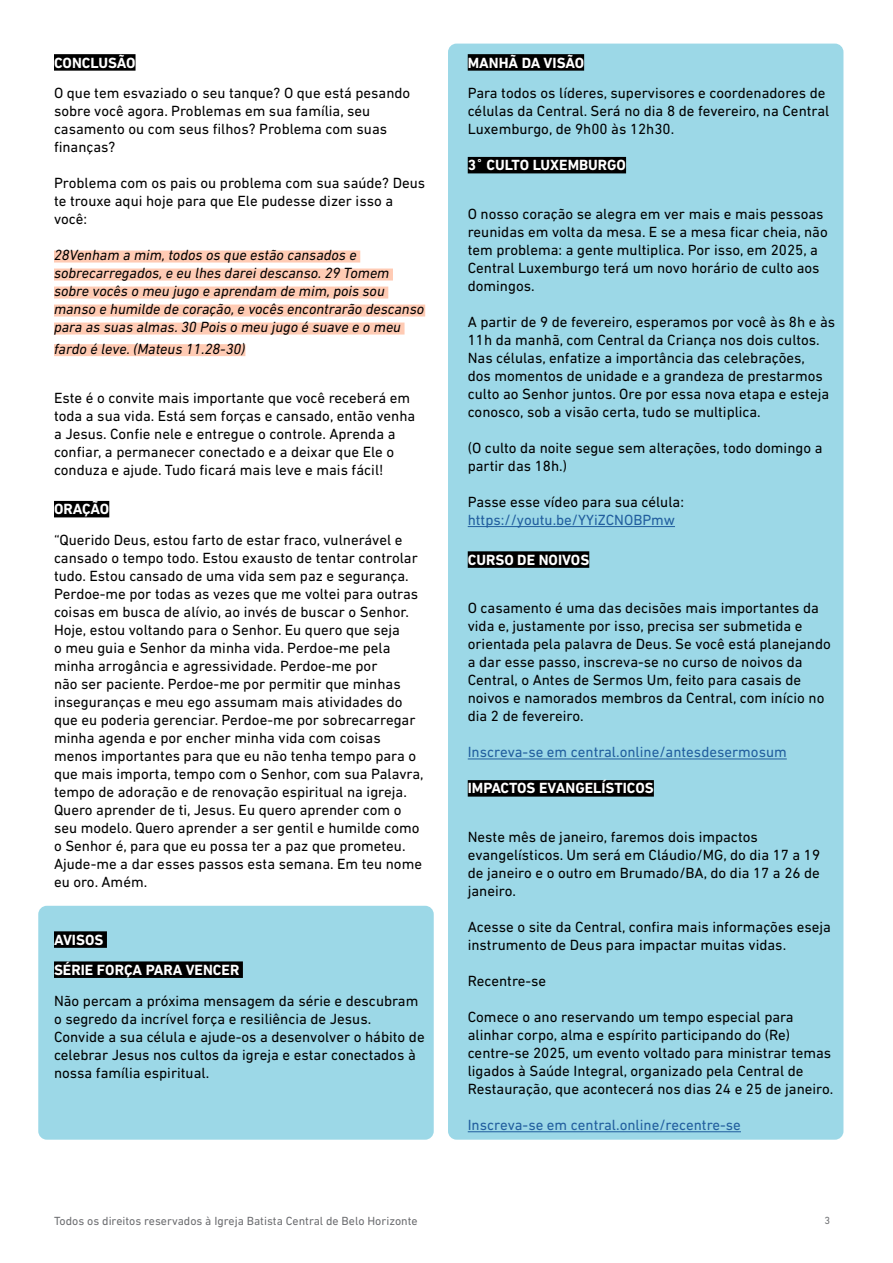
<style>
.page{position:relative;width:893px;height:1263px;background:#fff}
.page>*{position:absolute;margin:0;border:0;box-sizing:border-box;transform-origin:0 0}
.t1{font:15px/18px "DIN Next LT Pro";color:#000}
.t2{font:italic 15px/18px "DIN Next LT Pro";color:#000}
.t3{font:15px "DIN Next LT Pro";color:#215e9e}
.t4{font:700 15px/30.2px "DIN Next LT Pro";color:#fff}
.t5{font:12px "DIN Next LT Pro";color:#6d6e71}
.t6{font:10.5px "DIN Next LT Pro";color:#6d6e71}
</style>
<div class="page">
<div style="left:448px;top:44px;width:395px;height:1096px;background:#9cd8e7;border-radius:9px"></div>
<div style="left:38px;top:906px;width:396px;height:234px;background:#9cd8e7;border-radius:9px"></div>
<div style="left:54px;top:54px;width:82px;height:17px;background:#000"></div>
<div style="left:54px;top:251px;width:306px;height:12px;background:#ffcbb4"></div>
<div style="left:54px;top:269px;width:339px;height:12px;background:#ffcbb4"></div>
<div style="left:54px;top:287px;width:334px;height:12px;background:#ffcbb4"></div>
<div style="left:54px;top:305px;width:371px;height:12px;background:#ffcbb4"></div>
<div style="left:54px;top:323px;width:351px;height:12px;background:#ffcbb4"></div>
<div style="left:54px;top:344px;width:191px;height:12px;background:#ffcbb4"></div>
<div style="left:54px;top:501px;width:55px;height:16px;background:#000"></div>
<div style="left:54px;top:931px;width:53px;height:17px;background:#000"></div>
<div style="left:54px;top:961px;width:189px;height:17px;background:#000"></div>
<div style="left:468px;top:54px;width:116px;height:17px;background:#000"></div>
<div style="left:468px;top:157px;width:158px;height:16px;background:#000"></div>
<hr style="left:468px;top:526px;width:207px;height:1px;background:#215e9e">
<div style="left:468px;top:551px;width:121px;height:17px;background:#000"></div>
<hr style="left:468px;top:758px;width:319px;height:1px;background:#215e9e">
<div style="left:468px;top:780px;width:186px;height:17px;background:#000"></div>
<hr style="left:468px;top:1131px;width:273px;height:1px;background:#215e9e">
<p class="t4" style="left:54px;top:47px;width:83px">CONCLUSÃO</p>
<p class="t1" style="left:54px;top:84px;width:358px">O que tem esvaziado o seu tanque? O que está pesando sobre você agora. Problemas em sua família, seu casamento ou com seus filhos? Problema com suas finanças?</p>
<p class="t1" style="left:54px;top:174px;width:373px">Problema com os pais ou problema com sua saúde? Deus te trouxe aqui hoje para que Ele pudesse dizer isso a você:</p>
<p class="t2" style="left:54px;top:246px;width:372px">28Venham a mim, todos os que estão cansados e sobrecarregados, e eu lhes darei descanso. 29 Tomem sobre vocês o meu jugo e aprendam de mim, pois sou manso e humilde de coração, e vocês encontrarão descanso para as suas almas. 30 Pois o meu jugo é suave e o meu</p>
<p class="t2" style="left:54px;top:340px;width:193px">fardo é leve. (Mateus 11.28-30)</p>
<p class="t1" style="left:54px;top:388px;width:363px">Este é o convite mais importante que você receberá em toda a sua vida. Está sem forças e cansado, então venha a Jesus. Confie nele e entregue o controle. Aprenda a confiar, a permanecer conectado e a deixar que Ele o conduza e ajude. Tudo ficará mais leve e mais fácil!</p>
<p class="t4" style="left:54px;top:494px;width:57px">ORAÇÃO</p>
<p class="t1" style="left:54px;top:531px;width:371px">“Querido Deus, estou farto de estar fraco, vulnerável e cansado o tempo todo. Estou exausto de tentar controlar tudo. Estou cansado de uma vida sem paz e segurança.<br>Perdoe-me por todas as vezes que me voltei para outras coisas em busca de alívio, ao invés de buscar o Senhor.<br>Hoje, estou voltando para o Senhor. Eu quero que seja<br>o meu guia e Senhor da minha vida. Perdoe-me pela minha arrogância e agressividade. Perdoe-me por<br>não ser paciente. Perdoe-me por permitir que minhas inseguranças e meu ego assumam mais atividades do que eu poderia gerenciar. Perdoe-me por sobrecarregar minha agenda e por encher minha vida com coisas menos importantes para que eu não tenha tempo para o que mais importa, tempo com o Senhor, com sua Palavra, tempo de adoração e de renovação espiritual na igreja.<br>Quero aprender de ti, Jesus. Eu quero aprender com o seu modelo. Quero aprender a ser gentil e humilde como o Senhor é, para que eu possa ter a paz que prometeu.<br>Ajude-me a dar esses passos esta semana. Em teu nome eu oro. Amém.</p>
<p class="t4" style="left:54px;top:924px;width:187px">AVISOS<br>SÉRIE FORÇA PARA VENCER</p>
<p class="t1" style="left:54px;top:991px;width:372px">Não percam a próxima mensagem da série e descubram o segredo da incrível força e resiliência de Jesus.<br>Convide a sua célula e ajude-os a desenvolver o hábito de celebrar Jesus nos cultos da igreja e estar conectados à nossa família espiritual.</p>
<p class="t4" style="left:468px;top:47px;width:118px">MANHÃ DA VISÃO</p>
<p class="t1" style="left:468px;top:84px;width:363px">Para todos os líderes, supervisores e coordenadores de células da Central. Será no dia 8 de fevereiro, na Central<br>Luxemburgo, de 9h00 às 12h30.</p>
<p class="t4" style="left:468px;top:150px;width:160px">3˚ CULTO LUXEMBURGO</p>
<p class="t1" style="left:468px;top:205px;width:362px">O nosso coração se alegra em ver mais e mais pessoas reunidas em volta da mesa. E se a mesa ficar cheia, não tem problema: a gente multiplica. Por isso, em 2025, a Central Luxemburgo terá um novo horário de culto aos domingos.</p>
<p class="t1" style="left:468px;top:313px;width:369px">A partir de 9 de fevereiro, esperamos por você às 8h e às 11h da manhã, com Central da Criança nos dois cultos.<br>Nas células, enfatize a importância das celebrações,<br>dos momentos de unidade e a grandeza de prestarmos culto ao Senhor juntos. Ore por essa nova etapa e esteja conosco, sob a visão certa, tudo se multiplica.</p>
<p class="t1" style="left:468px;top:439px;width:356px">(O culto da noite segue sem alterações, todo domingo a partir das 18h.)</p>
<p class="t1" style="left:468px;top:493px;width:218px">Passe esse vídeo para sua célula:</p>
<p class="t3" style="left:468px;top:511px;width:209px">https://youtu.be/YYiZCNOBPmw</p>
<p class="t4" style="left:468px;top:544px;width:123px">CURSO DE NOIVOS</p>
<p class="t1" style="left:468px;top:599px;width:365px">O casamento é uma das decisões mais importantes da vida e, justamente por isso, precisa ser submetida e orientada pela palavra de Deus. Se você está planejando a dar esse passo, inscreva-se no curso de noivos da Central, o Antes de Sermos Um, feito para casais de noivos e namorados membros da Central, com início no dia 2 de fevereiro.</p>
<p class="t3" style="left:468px;top:744px;width:321px">Inscreva-se em central.online/antesdesermosum</p>
<p class="t4" style="left:468px;top:773px;width:188px">IMPACTOS EVANGELÍSTICOS</p>
<p class="t1" style="left:468px;top:828px;width:354px">Neste mês de janeiro, faremos dois impactos evangelísticos. Um será em Cláudio/MG, do dia 17 a 19 de janeiro e o outro em Brumado/BA, do dia 17 a 26 de janeiro.</p>
<p class="t1" style="left:468px;top:918px;width:365px">Acesse o site da Central, confira mais informações eseja instrumento de Deus para impactar muitas vidas.</p>
<p class="t1" style="left:468px;top:972px;width:80px">Recentre-se</p>
<p class="t1" style="left:468px;top:1008px;width:367px">Comece o ano reservando um tempo especial para alinhar corpo, alma e espírito participando do (Re) centre-se 2025, um evento voltado para ministrar temas ligados à Saúde Integral, organizado pela Central de Restauração, que acontecerá nos dias 24 e 25 de janeiro.</p>
<p class="t3" style="left:468px;top:1116px;width:275px">Inscreva-se em central.online/recentre-se</p>
<p class="t5" style="left:54px;top:1213px;width:365px">Todos os direitos reservados à Igreja Batista Central de Belo Horizonte</p>
<p class="t6" style="left:824px;top:1214px;width:7px">3</p>
</div>
